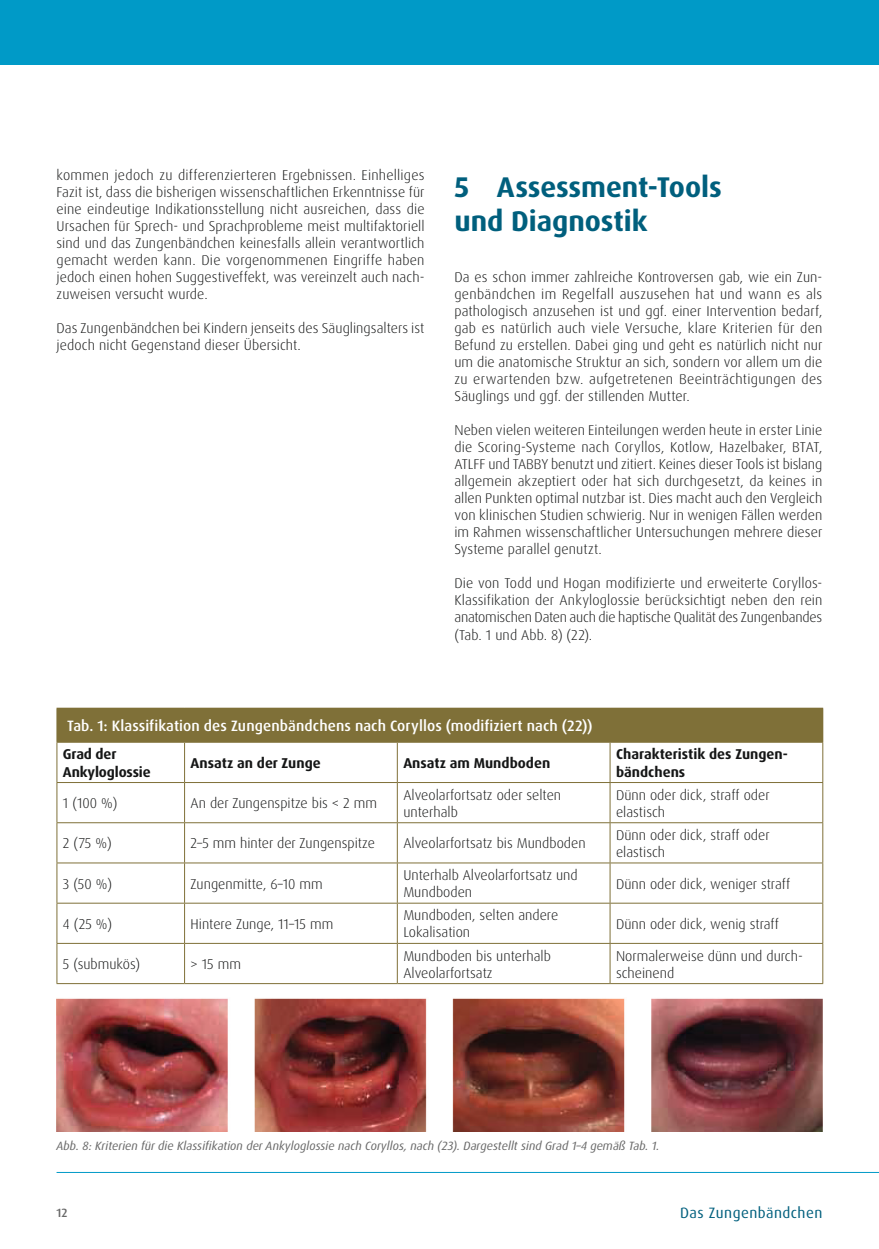
<style>
.page{position:relative;width:879px;height:1249px;background:#fff}
.page>*{position:absolute;margin:0;border:0;box-sizing:border-box;transform-origin:0 0}
.t1{font:700 28.5px/34px "Dax OT";color:#005f7d}
.t2{font:500 15px "Dax OT";letter-spacing:.005em;color:#fff}
.t3{font:15px "Dax OT";letter-spacing:.03em;color:#005f7d}
.t4{font:300 14.25px/17px "Dax OT";color:#151616}
.t5{font:700 14.25px/17.1px "Dax OT";color:#151616}
.t6{font:italic 12px "Dax OT";color:#686868}
.t7{font:500 12px "Dax OT";color:#686868}
</style>
<div class="page">
<hr style="left:57px;top:1171px;width:821px;height:1px;background:#009ac7">
<div style="left:0;top:0;width:878px;height:65px;background:#009ac7"></div>
<div style="left:57px;top:708px;width:765px;height:34px;background:#7f7038"></div>
<svg style="left:58px;top:742px;width:764px;height:241px"></svg>
<hr style="left:57px;top:707px;width:127px;height:1px;background:#7f7038">
<hr style="left:184px;top:707px;width:213px;height:1px;background:#7f7038">
<hr style="left:397px;top:707px;width:213px;height:1px;background:#7f7038">
<hr style="left:610px;top:707px;width:213px;height:1px;background:#7f7038">
<hr style="left:822px;top:708px;width:1px;height:33px;background:#7f7038">
<hr style="left:57px;top:742px;width:1px;height:40px;background:#7f7038">
<hr style="left:184px;top:742px;width:1px;height:40px;background:#7f7038">
<hr style="left:397px;top:742px;width:1px;height:40px;background:#7f7038">
<hr style="left:610px;top:741px;width:213px;height:1px;background:#7f7038">
<hr style="left:609px;top:742px;width:1px;height:40px;background:#7f7038">
<hr style="left:822px;top:742px;width:1px;height:40px;background:#7f7038">
<hr style="left:57px;top:782px;width:127px;height:1px;background:#7f7038">
<hr style="left:57px;top:782px;width:1px;height:40px;background:#7f7038">
<hr style="left:184px;top:782px;width:213px;height:1px;background:#7f7038">
<hr style="left:184px;top:782px;width:1px;height:40px;background:#7f7038">
<hr style="left:397px;top:782px;width:213px;height:1px;background:#7f7038">
<hr style="left:397px;top:782px;width:1px;height:40px;background:#7f7038">
<hr style="left:610px;top:782px;width:213px;height:1px;background:#7f7038">
<hr style="left:609px;top:782px;width:1px;height:40px;background:#7f7038">
<hr style="left:822px;top:782px;width:1px;height:40px;background:#7f7038">
<hr style="left:57px;top:822px;width:127px;height:1px;background:#7f7038">
<hr style="left:57px;top:823px;width:1px;height:39px;background:#7f7038">
<hr style="left:184px;top:822px;width:213px;height:1px;background:#7f7038">
<hr style="left:184px;top:823px;width:1px;height:39px;background:#7f7038">
<hr style="left:397px;top:822px;width:213px;height:1px;background:#7f7038">
<hr style="left:397px;top:823px;width:1px;height:39px;background:#7f7038">
<hr style="left:610px;top:822px;width:213px;height:1px;background:#7f7038">
<hr style="left:609px;top:823px;width:1px;height:39px;background:#7f7038">
<hr style="left:822px;top:823px;width:1px;height:39px;background:#7f7038">
<hr style="left:57px;top:862px;width:127px;height:1px;background:#7f7038">
<hr style="left:57px;top:863px;width:1px;height:39px;background:#7f7038">
<hr style="left:184px;top:862px;width:213px;height:1px;background:#7f7038">
<hr style="left:184px;top:863px;width:1px;height:39px;background:#7f7038">
<hr style="left:397px;top:862px;width:213px;height:1px;background:#7f7038">
<hr style="left:397px;top:863px;width:1px;height:39px;background:#7f7038">
<hr style="left:610px;top:862px;width:213px;height:1px;background:#7f7038">
<hr style="left:609px;top:863px;width:1px;height:39px;background:#7f7038">
<hr style="left:822px;top:863px;width:1px;height:39px;background:#7f7038">
<hr style="left:57px;top:902px;width:127px;height:1px;background:#7f7038">
<hr style="left:57px;top:903px;width:1px;height:40px;background:#7f7038">
<hr style="left:184px;top:902px;width:213px;height:1px;background:#7f7038">
<hr style="left:184px;top:903px;width:1px;height:40px;background:#7f7038">
<hr style="left:397px;top:902px;width:213px;height:1px;background:#7f7038">
<hr style="left:397px;top:903px;width:1px;height:40px;background:#7f7038">
<hr style="left:610px;top:902px;width:213px;height:1px;background:#7f7038">
<hr style="left:609px;top:903px;width:1px;height:40px;background:#7f7038">
<hr style="left:822px;top:903px;width:1px;height:40px;background:#7f7038">
<hr style="left:57px;top:943px;width:127px;height:1px;background:#7f7038">
<hr style="left:57px;top:943px;width:1px;height:40px;background:#7f7038">
<hr style="left:184px;top:943px;width:213px;height:1px;background:#7f7038">
<hr style="left:184px;top:943px;width:1px;height:40px;background:#7f7038">
<hr style="left:397px;top:943px;width:213px;height:1px;background:#7f7038">
<hr style="left:397px;top:943px;width:1px;height:40px;background:#7f7038">
<hr style="left:610px;top:943px;width:213px;height:1px;background:#7f7038">
<hr style="left:609px;top:943px;width:1px;height:40px;background:#7f7038">
<hr style="left:822px;top:943px;width:1px;height:40px;background:#7f7038">
<hr style="left:57px;top:983px;width:127px;height:1px;background:#7f7038">
<hr style="left:184px;top:983px;width:213px;height:1px;background:#7f7038">
<hr style="left:397px;top:983px;width:213px;height:1px;background:#7f7038">
<hr style="left:610px;top:983px;width:213px;height:1px;background:#7f7038">
<img style="left:57px;top:998px;width:765px;height:133px">
<p class="t4" style="left:57px;top:167px;width:369px;text-align:justify">kommen jedoch zu differenzierteren Ergebnissen. Einhelliges Fazit ist, dass die bisherigen wissenschaftlichen Erkenntnisse für eine eindeutige Indikationsstellung nicht ausreichen, dass die Ursachen für Sprech- und Sprachprobleme meist multifaktoriell sind und das Zungenbändchen keinesfalls allein verantwortlich gemacht werden kann. Die vorgenommenen Eingriffe haben jedoch einen hohen Suggestiveffekt, was vereinzelt auch nach&shy;zuweisen versucht wurde.</p>
<p class="t4" style="left:57px;top:320px;width:369px">Das Zungenbändchen bei Kindern jenseits des Säuglingsalters ist jedoch nicht Gegenstand dieser Übersicht.</p>
<h1 class="t1" style="left:454px;top:170px;width:269px">5 Assessment-Tools und Diagnostik</h1>
<p class="t4" style="left:454px;top:269px;width:369px;text-align:justify">Da es schon immer zahlreiche Kontroversen gab, wie ein Zun&shy;genbändchen im Regelfall auszusehen hat und wann es als pathologisch anzusehen ist und ggf. einer Intervention bedarf, gab es natürlich auch viele Versuche, klare Kriterien für den Befund zu erstellen. Dabei ging und geht es natürlich nicht nur um die anatomische Struktur an sich, sondern vor allem um die zu erwartenden bzw. aufgetretenen Beeinträchtigungen des Säuglings und ggf. der stillenden Mutter.</p>
<p class="t4" style="left:454px;top:422px;width:369px;text-align:justify">Neben vielen weiteren Einteilungen werden heute in erster Linie die Scoring-Systeme nach Coryllos, Kotlow, Hazelbaker, BTAT, ATLFF und TABBY benutzt und zitiert. Keines dieser Tools ist bislang allgemein akzeptiert oder hat sich durchgesetzt, da keines in allen Punkten optimal nutzbar ist. Dies macht auch den Vergleich von klinischen Studien schwierig. Nur in wenigen Fällen werden im Rahmen wissenschaftlicher Untersuchungen mehrere dieser Systeme parallel genutzt.</p>
<p class="t4" style="left:454px;top:575px;width:369px;text-align:justify">Die von Todd und Hogan modifizierte und erweiterte Coryllos-Klassifikation der Ankyloglossie berücksichtigt neben den rein anatomischen Daten auch die haptische Qualität des Zungenbandes (Tab. 1 und Abb. 8) (22).</p>
<p class="t2" style="left:67px;top:716px;width:526px">Tab. 1: Klassifikation des Zungenbändchens nach Coryllos (modifiziert nach (22))</p>
<p class="t5" style="left:63px;top:746px;width:89px">Grad der<br>Ankyloglossie</p>
<p class="t5" style="left:190px;top:754px;width:132px">Ansatz an der Zunge</p>
<p class="t5" style="left:403px;top:754px;width:148px">Ansatz am Mundboden</p>
<p class="t5" style="left:616px;top:746px;width:173px">Charakteristik des Zungen&shy;bändchens</p>
<p class="t4" style="left:63px;top:795px;width:56px">1 (100 %)</p>
<p class="t4" style="left:190px;top:795px;width:188px">An der Zungenspitze bis &lt; 2 mm</p>
<p class="t4" style="left:403px;top:786px;width:159px">Alveolarfortsatz oder selten unterhalb</p>
<p class="t4" style="left:616px;top:786px;width:155px">Dünn oder dick, straff oder elastisch</p>
<p class="t4" style="left:63px;top:835px;width:50px">2 (75 %)</p>
<p class="t4" style="left:190px;top:835px;width:186px">2–5 mm hinter der Zungenspitze</p>
<p class="t4" style="left:403px;top:835px;width:184px">Alveolarfortsatz bis Mundboden</p>
<p class="t4" style="left:616px;top:826px;width:155px">Dünn oder dick, straff oder elastisch</p>
<p class="t4" style="left:63px;top:875px;width:51px">3 (50 %)</p>
<p class="t4" style="left:190px;top:875px;width:134px">Zungenmitte, 6–10 mm</p>
<p class="t4" style="left:403px;top:866px;width:176px">Unterhalb Alveolarfortsatz und<br>Mundboden</p>
<p class="t4" style="left:616px;top:875px;width:176px">Dünn oder dick, weniger straff</p>
<p class="t4" style="left:63px;top:915px;width:51px">4 (25 %)</p>
<p class="t4" style="left:190px;top:915px;width:144px">Hintere Zunge, 11–15 mm</p>
<p class="t4" style="left:403px;top:907px;width:156px">Mundboden, selten andere<br>Lokalisation</p>
<p class="t4" style="left:616px;top:915px;width:164px">Dünn oder dick, wenig straff</p>
<p class="t4" style="left:63px;top:955px;width:79px">5 (submukös)</p>
<p class="t4" style="left:190px;top:955px;width:52px">&gt; 15 mm</p>
<p class="t4" style="left:403px;top:947px;width:149px">Mundboden bis unterhalb<br>Alveolarfortsatz</p>
<p class="t4" style="left:616px;top:947px;width:188px">Normalerweise dünn und durch&shy;scheinend</p>
<p class="t6" style="left:57px;top:1138px;width:604px">Abb. 8: Kriterien für die Klassifikation der Ankyloglossie nach Coryllos, nach (23). Dargestellt sind Grad 1–4 gemäß Tab. 1.</p>
<p class="t7" style="left:57px;top:1205px;width:13px">12</p>
<p class="t3" style="left:680px;top:1203px;width:144px">Das Zungenbändchen</p>
</div>
